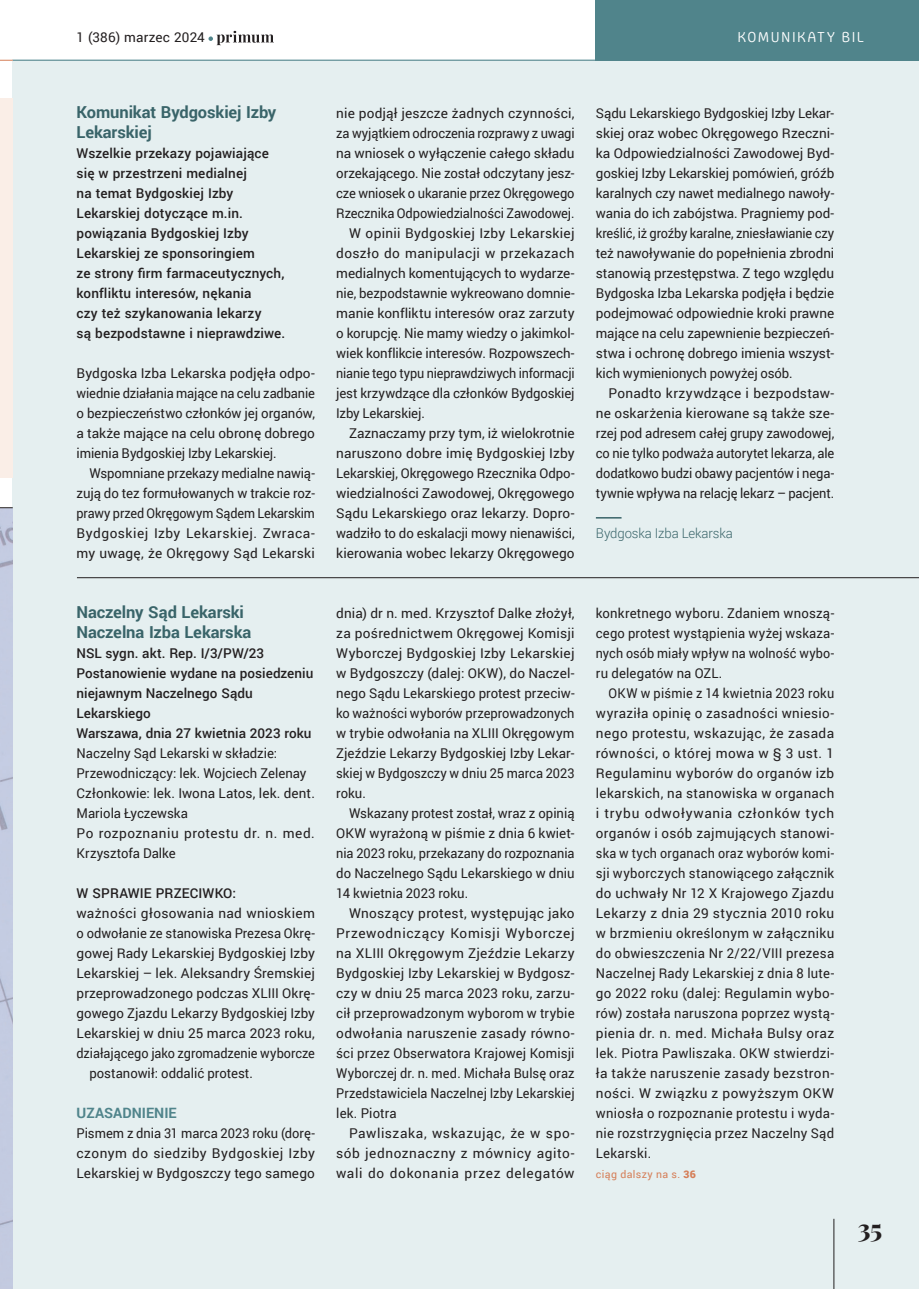
<style>
.page{position:relative;width:919px;height:1289px;background:#fff}
.page>*{position:absolute;margin:0;border:0;box-sizing:border-box;transform-origin:0 0}
.t1{font:800 25.5px "Playfair Display";color:#231f20}
.t2{font:700 16.5px/20px "Roboto";letter-spacing:-.005em;color:#396469}
.t3{font:15px "Progressiva";letter-spacing:.1em;color:#fff}
.t4{font:700 14.25px "Roboto";color:#50848b}
.t5{font:13.5px/20px "Roboto";color:#231f20;text-align:justify}
.t6{font:13.5px/20px "Roboto";color:#231f20;text-align:justify;scale:.94 1}
.t7{font:500 13.5px/20px "Roboto";letter-spacing:.01em;color:#231f20}
.t8{font:13.5px/20px "Roboto";color:#231f20;text-align:justify;scale:.96 1}
.t9{font:13.5px "Roboto";color:#231f20;scale:.95 1}
.t10{font:13.5px "Roboto";letter-spacing:.02em;color:#231f20}
.t11{font:13.5px "Roboto";letter-spacing:.03em;color:#231f20}
.t12{font:300 13.5px "Roboto";letter-spacing:-.005em;color:#396469}
.t13{font:10.5px "Roboto";letter-spacing:.04em;color:#d57e58}
.s1{font-weight:900}
</style>
<div class="page">
<div style="left:13px;top:60px;width:905px;height:1228px;background:#e5eff0"></div>
<svg style="left:596px;top:517px;width:25px;height:1px"></svg>
<hr style="left:77px;top:577px;width:841px;height:1px;background:#231f20">
<div style="left:595px;top:0;width:323px;height:61px;background:#50848b"></div>
<hr style="left:13px;top:60px;width:905px;height:1px;background:#50848b">
<hr style="left:833px;top:1218px;width:1px;height:70px;background:#231f20">
<svg style="left:208px;top:31px;width:66px;height:14px"></svg>
<svg style="left:0;top:60px;width:13px;height:1px"></svg>
<div style="left:0;top:508px;width:13px;height:780px;background:#c4cbe1"></div>
<div style="left:0;top:98px;width:13px;height:379px;background:#faeee7"></div>
<svg style="left:0;top:507px;width:13px;height:1px"></svg>
<p class="t5" style="left:77px;top:27px;width:130px">1 (386) marzec 2024</p>
<p class="t3" style="left:737px;top:28px;width:128px">KOMUNIKATY BIL</p>
<p class="t2" style="left:77px;top:101px;width:201px">Komunikat Bydgoskiej Izby<br>Lekarskiej</p>
<p class="t7" style="left:77px;top:142px;width:210px">Wszelkie przekazy pojawiające się w przestrzeni medialnej<br>na temat Bydgoskiej Izby<br>Lekarskiej dotyczące m.in. powiązania Bydgoskiej Izby<br>Lekarskiej ze sponsoringiem<br>ze strony firm farmaceutycznych, konfliktu interesów, nękania<br>czy też szykanowania lekarzy<br>są bezpodstawne i nieprawdziwe.</p>
<p class="t5" style="left:77px;top:362px;width:240px">Bydgoska Izba Lekarska podjęła odpo&shy;wiednie działania mające na celu zadbanie o bezpieczeństwo członków jej organów, a także mające na celu obronę dobrego imienia Bydgoskiej Izby Lekarskiej.</p>
<p class="t8" style="left:77px;top:462px;width:250px;text-indent:13px">Wspomniane przekazy medialne nawią&shy;zują do tez formułowanych w trakcie roz&shy;prawy przed Okręgowym Sądem Lekarskim Bydgoskiej Izby Lekarskiej. Zwraca&shy;my uwagę, że Okręgowy Sąd Lekarski</p>
<p class="t2" style="left:77px;top:601px;width:176px">Naczelny Sąd Lekarski<br>Naczelna Izba Lekarska</p>
<p class="t7" style="left:77px;top:642px;width:238px">NSL sygn. akt. Rep. I/3/PW/23<br>Postanowienie wydane na posiedzeniu niejawnym Naczelnego Sądu<br>Lekarskiego<br>Warszawa, dnia 27 kwietnia 2023 roku</p>
<p class="t5" style="left:77px;top:742px;width:240px;text-align:left">Naczelny Sąd Lekarski w składzie:<br>Przewodniczący: lek. Wojciech Zelenay<br>Członkowie: lek. Iwona Latos, lek. dent.<br>Mariola Łyczewska<br>Po rozpoznaniu protestu dr. n. med.<br>Krzysztofa Dalke</p>
<p class="t7" style="left:77px;top:882px;width:21px">W sprawie</p>
<p class="t7" style="left:156px;top:882px;width:10px">przeciwko</p>
<p class="t7" style="left:232px;top:882px;width:5px">:</p>
<p class="t10" style="left:77px;top:903px;width:240px">ważności głosowania nad wnioskiem</p>
<p class="t8" style="left:77px;top:922px;width:250px">o odwołanie ze stanowiska Prezesa Okrę-</p>
<p class="t5" style="left:77px;top:942px;width:240px">gowej Rady Lekarskiej Bydgoskiej Izby</p>
<p class="t5" style="left:77px;top:962px;width:240px">Lekarskiej – lek. Aleksandry Śremskiej</p>
<p class="t5" style="left:77px;top:982px;width:240px">przeprowadzonego podczas XLIII Okrę-</p>
<p class="t5" style="left:77px;top:1002px;width:240px">gowego Zjazdu Lekarzy Bydgoskiej Izby</p>
<p class="t5" style="left:77px;top:1022px;width:240px">Lekarskiej w dniu 25 marca 2023 roku,</p>
<p class="t6" style="left:77px;top:1042px;width:255px">działającego jako zgromadzenie wyborcze</p>
<p class="t5" style="left:89px;top:1062px;width:165px">postanowił: oddalić protest.</p>
<p class="t4" style="left:77px;top:1102px;width:102px">Uzasadnienie</p>
<p class="t8" style="left:77px;top:1122px;width:250px">Pismem z dnia 31 marca 2023 roku (dorę&shy;czonym do siedziby Bydgoskiej Izby Lekarskiej w Bydgoszczy tego samego</p>
<p class="t5" style="left:336px;top:102px;width:240px">nie podjął jeszcze żadnych czynności,</p>
<p class="t9" style="left:336px;top:123px;width:252px">za wyjątkiem odroczenia rozprawy z uwagi</p>
<p class="t5" style="left:336px;top:142px;width:240px">na wniosek o wyłączenie całego składu</p>
<p class="t5" style="left:336px;top:162px;width:240px">orzekającego. Nie został odczytany jesz-</p>
<p class="t8" style="left:336px;top:182px;width:250px">cze wniosek o ukaranie przez Okręgowego</p>
<p class="t9" style="left:336px;top:203px;width:252px">Rzecznika Odpowiedzialności Zawodowej.</p>
<p class="t10" style="left:349px;top:223px;width:227px">W opinii Bydgoskiej Izby Lekarskiej</p>
<p class="t11" style="left:336px;top:243px;width:240px">doszło do manipulacji w przekazach</p>
<p class="t5" style="left:336px;top:262px;width:240px">medialnych komentujących to wydarze-</p>
<p class="t5" style="left:336px;top:282px;width:240px">nie, bezpodstawnie wykreowano domnie-</p>
<p class="t5" style="left:336px;top:302px;width:240px">manie konfliktu interesów oraz zarzuty</p>
<p class="t5" style="left:336px;top:322px;width:240px">o korupcję. Nie mamy wiedzy o jakimkol-</p>
<p class="t5" style="left:336px;top:342px;width:240px">wiek konflikcie interesów. Rozpowszech-</p>
<p class="t6" style="left:336px;top:362px;width:255px">nianie tego typu nieprawdziwych informacji</p>
<p class="t5" style="left:336px;top:382px;width:240px">jest krzywdzące dla członków Bydgoskiej</p>
<p class="t5" style="left:336px;top:402px;width:90px">Izby Lekarskiej.</p>
<p class="t5" style="left:349px;top:422px;width:227px">Zaznaczamy przy tym, iż wielokrotnie</p>
<p class="t5" style="left:336px;top:442px;width:240px">naruszono dobre imię Bydgoskiej Izby</p>
<p class="t5" style="left:336px;top:462px;width:240px">Lekarskiej, Okręgowego Rzecznika Odpo-</p>
<p class="t5" style="left:336px;top:482px;width:240px">wiedzialności Zawodowej, Okręgowego</p>
<p class="t5" style="left:336px;top:502px;width:240px">Sądu Lekarskiego oraz lekarzy. Dopro-</p>
<p class="t5" style="left:336px;top:522px;width:240px">wadziło to do eskalacji mowy nienawiści,</p>
<p class="t5" style="left:336px;top:542px;width:240px">kierowania wobec lekarzy Okręgowego</p>
<p class="t5" style="left:336px;top:602px;width:240px">dnia) dr n. med. Krzysztof Dalke złożył, za pośrednictwem Okręgowej Komisji Wyborczej Bydgoskiej Izby Lekarskiej w Bydgoszczy (dalej: OKW), do Naczel&shy;nego Sądu Lekarskiego protest przeciw&shy;ko ważności wyborów przeprowadzonych w trybie odwołania na XLIII Okręgowym Zjeździe Lekarzy Bydgoskiej Izby Lekar&shy;skiej w Bydgoszczy w dniu 25 marca 2023 roku.</p>
<p class="t5" style="left:336px;top:802px;width:240px;text-indent:13px">Wskazany protest został, wraz z opinią OKW wyrażoną w piśmie z dnia 6 kwiet&shy;nia 2023 roku, przekazany do rozpoznania do Naczelnego Sądu Lekarskiego w dniu 14 kwietnia 2023 roku.</p>
<p class="t5" style="left:336px;top:902px;width:240px;text-indent:13px">Wnoszący protest, występując jako Przewodniczący Komisji Wyborczej na XLIII Okręgowym Zjeździe Lekarzy Bydgoskiej Izby Lekarskiej w Bydgosz&shy;czy w dniu 25 marca 2023 roku, zarzu&shy;cił przeprowadzonym wyborom w trybie odwołania naruszenie zasady równo&shy;ści przez Obserwatora Krajowej Komisji Wyborczej dr. n. med. Michała Bulsę oraz Przedstawiciela Naczelnej Izby Lekarskiej lek. Piotra</p>
<p class="t5" style="left:336px;top:1122px;width:240px;text-indent:13px">Pawliszaka, wskazując, że w spo&shy;sób jednoznaczny z mównicy agito&shy;wali do dokonania przez delegatów</p>
<p class="t5" style="left:596px;top:102px;width:240px">Sądu Lekarskiego Bydgoskiej Izby Lekar&shy;skiej oraz wobec Okręgowego Rzeczni&shy;ka Odpowiedzialności Zawodowej Byd&shy;goskiej Izby Lekarskiej pomówień, gróźb karalnych czy nawet medialnego nawoły&shy;wania do ich zabójstwa. Pragniemy pod&shy;kreślić, iż groźby karalne, zniesławianie czy też nawoływanie do popełnienia zbrodni stanowią przestępstwa. Z tego względu Bydgoska Izba Lekarska podjęła i będzie podejmować odpowiednie kroki prawne mające na celu zapewnienie bezpieczeń&shy;stwa i ochronę dobrego imienia wszyst&shy;kich wymienionych powyżej osób.</p>
<p class="t5" style="left:596px;top:382px;width:240px;text-indent:13px">Ponadto krzywdzące i bezpodstaw&shy;ne oskarżenia kierowane są także sze&shy;rzej pod adresem całej grupy zawodowej, co nie tylko podważa autorytet lekarza, ale dodatkowo budzi obawy pacjentów i nega&shy;tywnie wpływa na relację lekarz – pacjent.</p>
<p class="t12" style="left:596px;top:523px;width:138px">Bydgoska Izba Lekarska</p>
<p class="t5" style="left:596px;top:602px;width:240px">konkretnego wyboru. Zdaniem wnoszą&shy;cego protest wystąpienia wyżej wskaza&shy;nych osób miały wpływ na wolność wybo&shy;ru delegatów na OZL.</p>
<p class="t6" style="left:596px;top:682px;width:255px;text-indent:13px">OKW w piśmie z 14 kwietnia 2023 roku wyraziła opinię o zasadności wniesio&shy;nego protestu, wskazując, że zasada równości, o której mowa w § 3 ust. 1<br>Regulaminu wyborów do organów izb lekarskich, na stanowiska w organach i trybu odwoływania członków tych organów i osób zajmujących stanowi&shy;ska w tych organach oraz wyborów komi&shy;sji wyborczych stanowiącego załącznik do uchwały Nr 12 X Krajowego Zjazdu Lekarzy z dnia 29 stycznia 2010 roku w brzmieniu określonym w załączniku do obwieszczenia Nr 2/22/VIII prezesa Naczelnej Rady Lekarskiej z dnia 8 lute&shy;go 2022 roku (dalej: Regulamin wybo&shy;rów) została naruszona poprzez wystą&shy;pienia dr. n. med. Michała Bulsy oraz lek. Piotra Pawliszaka. OKW stwierdzi&shy;ła także naruszenie zasady bezstron&shy;ności. W związku z powyższym OKW wniosła o rozpoznanie protestu i wyda&shy;nie rozstrzygnięcia przez Naczelny Sąd Lekarski.</p>
<p class="t13" style="left:596px;top:1166px;width:102px">ciąg dalszy na s. <span class="s1">36</span></p>
<h1 class="t1" style="left:857px;top:1207px;width:26px">35</h1>
</div>
